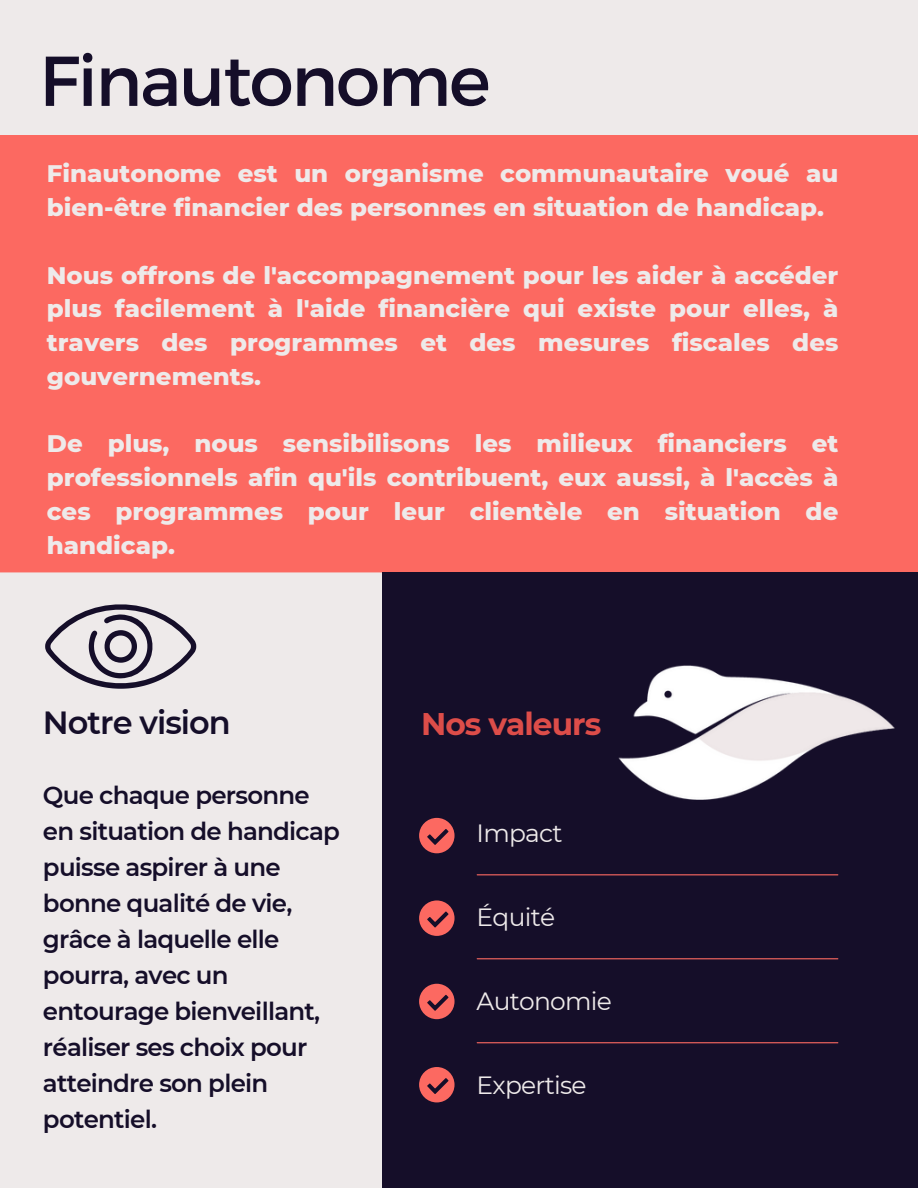
<style>
.page{position:relative;width:918px;height:1188px;background:#eeeaea}
.page>*{position:absolute;margin:0;border:0;box-sizing:border-box;transform-origin:0 0}
.t1{font:70.35px "Montserrat";letter-spacing:-.03em;color:#150e29}
.t2{font:600 31.95px "Montserrat";letter-spacing:-.03em;color:#150e29}
.t3{font:700 31.2px "Montserrat";letter-spacing:-.03em;color:#dd4d49}
.t4{font:24.9px "Montserrat";letter-spacing:-.03em;color:#eeeaea}
.t5{font:800 24.45px/33.8px "Montserrat";color:#eeeaea;text-align:justify}
.t6{font:600 24.45px/36px "Montserrat";letter-spacing:-.03em;color:#150e29}
</style>
<div class="page">
<svg style="left:45px;top:604px;width:151px;height:85px"></svg>
<div style="left:0;top:135px;width:918px;height:437px;background:#fc6961"></div>
<div style="left:382px;top:572px;width:536px;height:616px;background:#150e29"></div>
<svg style="left:419px;top:818px;width:36px;height:35px"></svg>
<svg style="left:419px;top:900px;width:36px;height:36px"></svg>
<svg style="left:419px;top:984px;width:36px;height:35px"></svg>
<svg style="left:419px;top:1067px;width:36px;height:35px"></svg>
<hr style="left:477px;top:874px;width:361px;height:1px;background:#fc6961">
<hr style="left:477px;top:958px;width:361px;height:1px;background:#fc6961">
<hr style="left:477px;top:1042px;width:361px;height:1px;background:#fc6961">
<img style="left:618px;top:665px;width:277px;height:135px">
<h3 class="t1" style="left:39px;top:35px;width:453px">Finautonome</h3>
<p class="t5" style="left:47px;top:157px;width:793px">Finautonome est un organisme communautaire voué au bien-être financier des personnes en situation de handicap.</p>
<p class="t5" style="left:47px;top:258px;width:793px">Nous offrons de l'accompagnement pour les aider à accéder plus facilement à l'aide financière qui existe pour elles, à travers des programmes et des mesures fiscales des gouvernements.</p>
<p class="t5" style="left:47px;top:427px;width:793px">De plus, nous sensibilisons les milieux financiers et professionnels afin qu'ils contribuent, eux aussi, à l'accès à ces programmes pour leur clientèle en situation de handicap.</p>
<h1 class="t2" style="left:43px;top:703px;width:189px">Notre vision</h1>
<p class="t6" style="left:43px;top:777px;width:299px">Que chaque personne en situation de handicap puisse aspirer à une bonne qualité de vie, grâce à laquelle elle pourra, avec un entourage bienveillant, réaliser ses choix pour atteindre son plein potentiel.</p>
<p class="t3" style="left:421px;top:705px;width:182px">Nos valeurs</p>
<h2 class="t4" style="left:477px;top:818px;width:88px">Impact</h2>
<p class="t4" style="left:477px;top:901px;width:80px">Équité</p>
<p class="t4" style="left:477px;top:985px;width:137px">Autonomie</p>
<p class="t4" style="left:477px;top:1069px;width:112px">Expertise</p>
</div>
